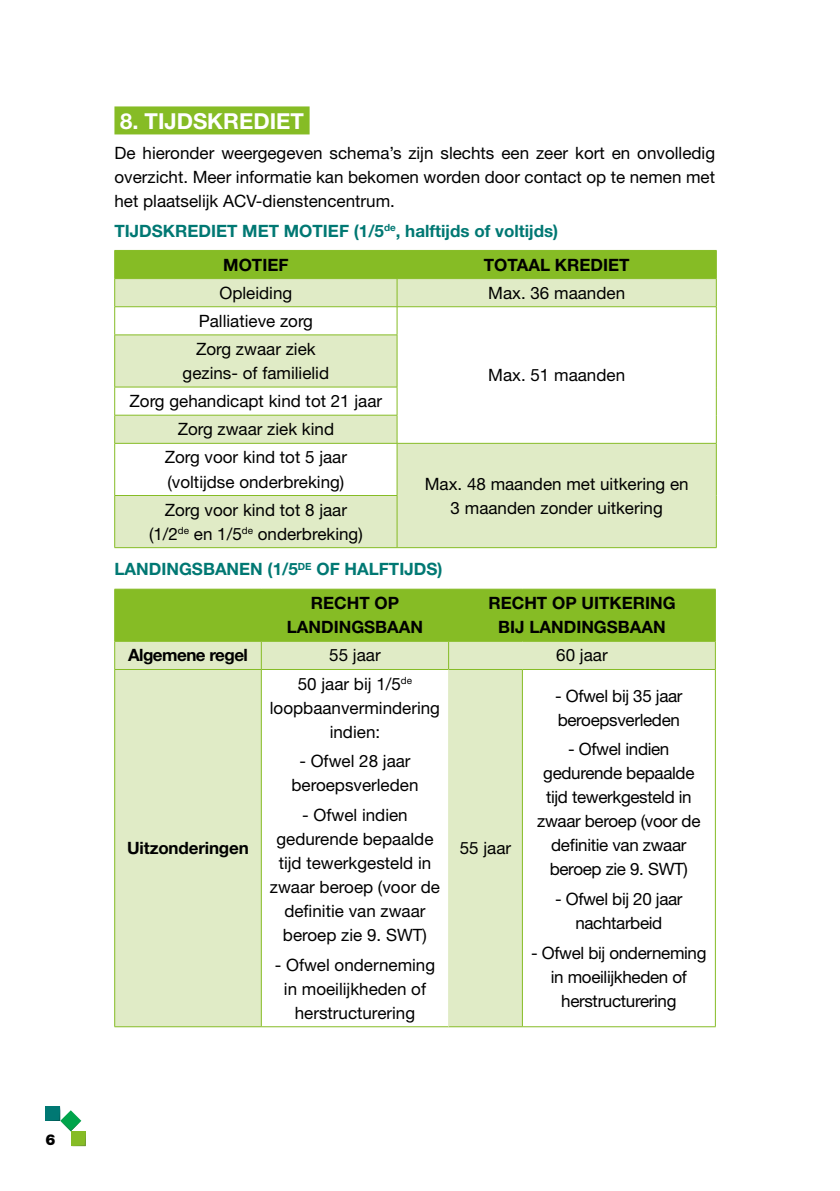
<style>
.page{position:relative;width:840px;height:1191px;background:#fff}
.page>*{position:absolute;margin:0;border:0;box-sizing:border-box;transform-origin:0 0}
.t1{font:700 22px "Helvetica Neue LT Pro";color:#fff}
.t2{font:17px/24px "Helvetica Neue LT Pro";color:#000;text-align:center}
.t3{font:17px/24px "Helvetica Neue LT Pro";letter-spacing:-.02em;color:#000;text-align:center}
.t4{font:700 17px/35.6px "Helvetica Neue LT Pro";color:#007873}
.t5{font:700 17px/24px "Helvetica Neue LT Std";color:#000;text-align:center}
.t6{font:700 17px "Helvetica Neue LT Pro";letter-spacing:-.01em;color:#000}
.t7{font:700 17px "Helvetica Neue LT Pro";letter-spacing:-.03em;color:#000}
.t8{font:900 15px "Helvetica Neue LT Std";color:#000}
.s1{font-weight:400;color:#000}
</style>
<div class="page">
<svg style="left:45px;top:1106px;width:41px;height:40px"></svg>
<div style="left:114px;top:106px;width:195px;height:28px;background:#86bc25"></div>
<div style="left:115px;top:495px;width:600px;height:52px;background:#e0ebc6"></div>
<svg style="left:115px;top:335px;width:600px;height:160px"></svg>
<svg style="left:114px;top:250px;width:602px;height:85px"></svg>
<hr style="left:715px;top:335px;width:1px;height:52px;background:#86bc25">
<svg style="left:715px;top:387px;width:1px;height:56px"></svg>
<hr style="left:114px;top:334px;width:283px;height:1px;background:#86bc25">
<hr style="left:114px;top:335px;width:1px;height:52px;background:#86bc25">
<hr style="left:396px;top:335px;width:1px;height:52px;background:#86bc25">
<hr style="left:114px;top:387px;width:283px;height:1px;background:#86bc25">
<hr style="left:114px;top:415px;width:283px;height:1px;background:#86bc25">
<svg style="left:114px;top:387px;width:1px;height:56px"></svg>
<svg style="left:396px;top:387px;width:1px;height:56px"></svg>
<hr style="left:114px;top:443px;width:283px;height:1px;background:#86bc25">
<hr style="left:114px;top:443px;width:1px;height:52px;background:#86bc25">
<hr style="left:397px;top:443px;width:319px;height:1px;background:#86bc25">
<hr style="left:396px;top:443px;width:1px;height:52px;background:#86bc25">
<hr style="left:715px;top:443px;width:1px;height:52px;background:#86bc25">
<hr style="left:715px;top:495px;width:1px;height:52px;background:#86bc25">
<hr style="left:397px;top:547px;width:319px;height:1px;background:#86bc25">
<hr style="left:114px;top:495px;width:283px;height:1px;background:#86bc25">
<hr style="left:114px;top:496px;width:1px;height:51px;background:#86bc25">
<hr style="left:396px;top:496px;width:1px;height:51px;background:#86bc25">
<hr style="left:114px;top:547px;width:283px;height:1px;background:#86bc25">
<div style="left:115px;top:670px;width:146px;height:356px;background:#e0ebc6"></div>
<div style="left:449px;top:670px;width:74px;height:356px;background:#e0ebc6"></div>
<svg style="left:114px;top:589px;width:601px;height:80px;background:#a4cb5b"></svg>
<hr style="left:114px;top:669px;width:147px;height:1px;background:#86bc25">
<hr style="left:114px;top:669px;width:1px;height:357px;background:#86bc25">
<hr style="left:261px;top:669px;width:187px;height:1px;background:#86bc25">
<hr style="left:261px;top:669px;width:1px;height:357px;background:#86bc25">
<hr style="left:448px;top:669px;width:74px;height:1px;background:#86bc25">
<hr style="left:522px;top:669px;width:193px;height:1px;background:#86bc25">
<hr style="left:521px;top:669px;width:1px;height:357px;background:#86bc25">
<hr style="left:714px;top:669px;width:1px;height:357px;background:#86bc25">
<hr style="left:114px;top:1026px;width:147px;height:1px;background:#86bc25">
<hr style="left:261px;top:1026px;width:187px;height:1px;background:#86bc25">
<hr style="left:448px;top:1026px;width:74px;height:1px;background:#86bc25">
<hr style="left:522px;top:1026px;width:193px;height:1px;background:#86bc25">
<hr style="left:448px;top:669px;width:1px;height:357px;background:#e0ebc6">
<p class="t8" style="left:45px;top:1130px;width:12px">6</p>
<p class="t1" style="left:120px;top:108px;width:185px">8. TIJDSKREDIET</p>
<p class="t2" style="left:114px;top:140px;width:602px;text-align:justify">De hieronder weergegeven schema’s zijn slechts een zeer kort en onvolledig overzicht. Meer informatie kan bekomen worden door contact op te nemen met het plaatselijk ACV-dienstencentrum.</p>
<p class="t4" style="left:114px;top:212px;width:445px">TIJDSKREDIET MET MOTIEF (1/5<sup>de</sup>, halftijds of voltijds)</p>
<p class="t5" style="left:223px;top:252px;width:67px">MOTIEF</p>
<p class="t5" style="left:483px;top:252px;width:147px">TOTAAL KREDIET</p>
<p class="t2" style="left:219px;top:280px;width:74px">Opleiding</p>
<p class="t2" style="left:488px;top:280px;width:138px">Max. 36 maanden</p>
<p class="t2" style="left:199px;top:308px;width:116px">Palliatieve zorg</p>
<p class="t2" style="left:488px;top:363px;width:138px">Max. 51 maanden</p>
<p class="t2" style="left:182px;top:336px;width:148px">Zorg zwaar ziek gezins- of familielid</p>
<p class="t2" style="left:129px;top:386px;width:254px;line-height:28.2px">Zorg gehandicapt kind tot 21 jaar<br>Zorg zwaar ziek kind<br>Zorg voor kind tot 5 jaar</p>
<p class="t2" style="left:167px;top:469px;width:178px">(voltijdse onderbreking)</p>
<p class="t2" style="left:424px;top:471px;width:265px">Max. 48 maanden met uitkering en</p>
<p class="t2" style="left:165px;top:497px;width:184px">Zorg voor kind tot 8 jaar</p>
<p class="t2" style="left:450px;top:495px;width:213px">3 maanden zonder uitkering</p>
<p class="t4" style="left:114px;top:515px;width:329px;text-indent:35px"><span class="s1">(1/2</span><sup>de</sup> <span class="s1">en 1/5</span><sup>de</sup> <span class="s1">onderbreking)<br></span>LANDINGSBANEN (1/5<sup>DE</sup> OF HALFTIJDS)</p>
<p class="t5" style="left:286px;top:591px;width:138px">RECHT OP<br>LANDINGSBAAN</p>
<p class="t5" style="left:488px;top:591px;width:188px">RECHT OP UITKERING<br>BIJ LANDINGSBAAN</p>
<p class="t7" style="left:128px;top:645px;width:121px">Algemene regel</p>
<p class="t2" style="left:329px;top:643px;width:53px">55 jaar</p>
<p class="t2" style="left:556px;top:643px;width:53px">60 jaar</p>
<p class="t6" style="left:127px;top:837px;width:123px">Uitzonderingen</p>
<p class="t2" style="left:270px;top:671px;width:172px">50 jaar bij 1/5<sup>de </sup>loopbaanvermindering indien:</p>
<p class="t2" style="left:291px;top:749px;width:128px">- Ofwel 28 jaar beroepsverleden</p>
<p class="t2" style="left:270px;top:802px;width:171px">- Ofwel indien gedurende bepaalde tijd tewerkgesteld in zwaar beroep (voor de definitie van zwaar beroep zie 9. SWT)</p>
<p class="t2" style="left:274px;top:952px;width:162px">- Ofwel onderneming in moeilijkheden of herstructurering</p>
<p class="t2" style="left:459px;top:835px;width:53px">55 jaar</p>
<p class="t3" style="left:554px;top:683px;width:129px;text-align:left">- Ofwel bij 35 jaar beroepsverleden</p>
<p class="t3" style="left:537px;top:737px;width:165px">- Ofwel indien gedurende bepaalde tijd tewerkgesteld in zwaar beroep (voor de definitie van zwaar beroep zie 9. SWT)</p>
<p class="t3" style="left:554px;top:886px;width:129px">- Ofwel bij 20 jaar nachtarbeid</p>
<p class="t3" style="left:531px;top:940px;width:177px">- Ofwel bij onderneming in moeilijkheden of herstructurering</p>
</div>
